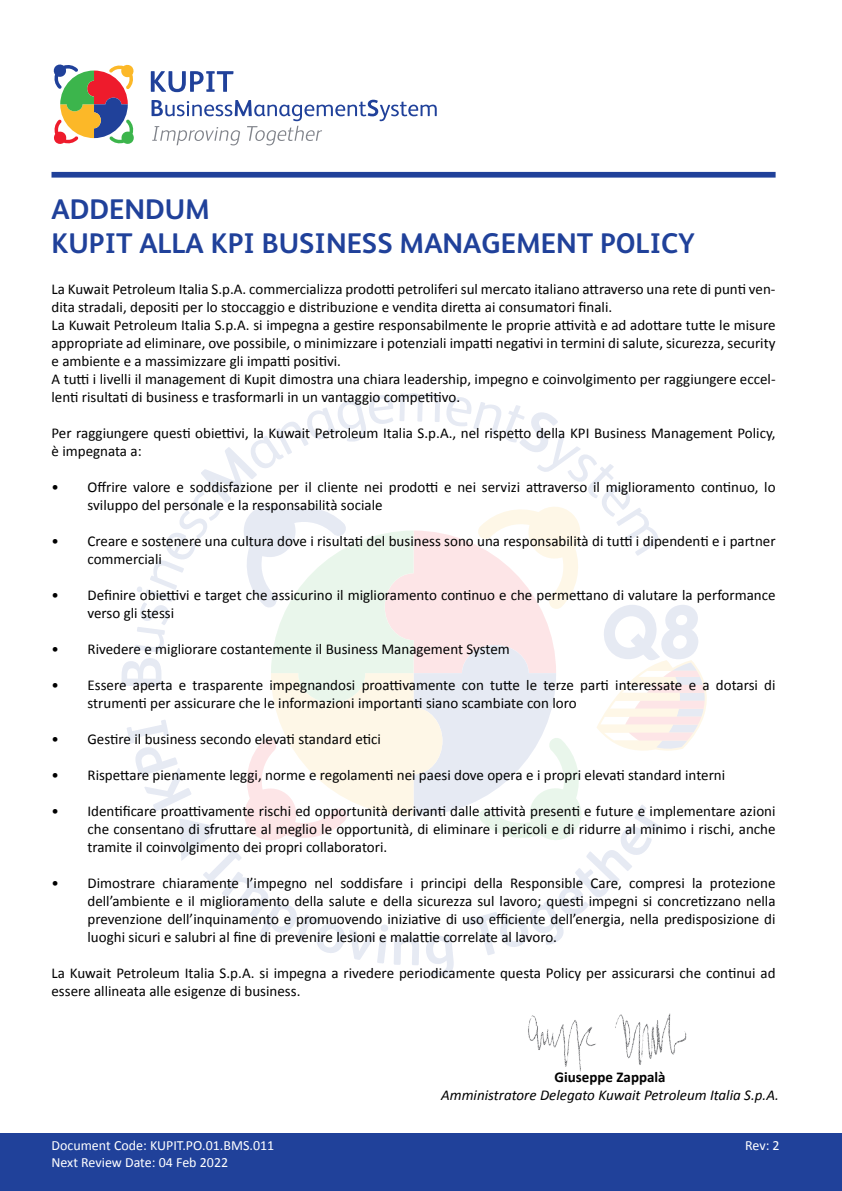
<style>
.page{position:relative;width:842px;height:1191px;background:#fff}
.page>*{position:absolute;margin:0;border:0;box-sizing:border-box;transform-origin:0 0}
.t1{font:700 28.4px/34.1px "FS Albert";color:#20419a}
.t2{font:15px/18px "Calibri";color:#000}
.t3{font:italic 15px "Calibri";color:#000}
.t4{font:700 15px "Calibri";color:#000}
.t5{font:14px "Calibri";color:#fff}
</style>
<div class="page">
<svg style="left:122px;top:393px;width:585px;height:583px"></svg>
<div style="left:0;top:1133px;width:842px;height:58px;background:#20419a"></div>
<svg style="left:53px;top:64px;width:81px;height:80px"></svg>
<svg style="left:152px;top:100px;width:285px;height:45px"></svg>
<div style="left:52px;top:172px;width:724px;height:6px;background:#20419a"></div>
<svg style="left:151px;top:71px;width:83px;height:21px"></svg>
<img style="left:528px;top:1013px;width:159px;height:59px">
<h1 class="t1" style="left:52px;top:191px;width:645px">ADDENDUM<br>KUPIT ALLA KPI BUSINESS MANAGEMENT POLICY</h1>
<p class="t2" style="left:52px;top:280px;width:725px">La Kuwait Petroleum Italia S.p.A. commercializza prodotti petroliferi sul mercato italiano attraverso una rete di punti ven&shy;dita stradali, depositi per lo stoccaggio e distribuzione e vendita diretta ai consumatori finali.<br>La Kuwait Petroleum Italia S.p.A. si impegna a gestire responsabilmente le proprie attività e ad adottare tutte le misure appropriate ad eliminare, ove possibile, o minimizzare i potenziali impatti negativi in termini di salute, sicurezza, security e ambiente e a massimizzare gli impatti positivi.<br>A tutti i livelli il management di Kupit dimostra una chiara leadership, impegno e coinvolgimento per raggiungere eccel&shy;lenti risultati di business e trasformarli in un vantaggio competitivo.</p>
<p class="t2" style="left:52px;top:424px;width:725px">Per raggiungere questi obiettivi, la Kuwait Petroleum Italia S.p.A., nel rispetto della KPI Business Management Policy, è impegnata a:</p>
<p class="t2" style="left:88px;top:478px;width:689px;text-indent:-36px">• Offrire valore e soddisfazione per il cliente nei prodotti e nei servizi attraverso il miglioramento continuo, lo sviluppo del personale e la responsabilità sociale</p>
<p class="t2" style="left:88px;top:532px;width:689px;text-indent:-36px">• Creare e sostenere una cultura dove i risultati del business sono una responsabilità di tutti i dipendenti e i partner commerciali</p>
<p class="t2" style="left:88px;top:586px;width:689px;text-indent:-36px">• Definire obiettivi e target che assicurino il miglioramento continuo e che permettano di valutare la performance verso gli stessi</p>
<p class="t2" style="left:52px;top:640px;width:460px">• Rivedere e migliorare costantemente il Business Management System</p>
<p class="t2" style="left:88px;top:676px;width:689px;text-indent:-36px">• Essere aperta e trasparente impegnandosi proattivamente con tutte le terze parti interessate e a dotarsi di strumenti per assicurare che le informazioni importanti siano scambiate con loro</p>
<p class="t2" style="left:52px;top:730px;width:331px">• Gestire il business secondo elevati standard etici</p>
<p class="t2" style="left:52px;top:766px;width:675px">• Rispettare pienamente leggi, norme e regolamenti nei paesi dove opera e i propri elevati standard interni</p>
<p class="t2" style="left:88px;top:802px;width:689px;text-align:justify;text-indent:-36px">• Identificare proattivamente rischi ed opportunità derivanti dalle attività presenti e future e implementare azioni che consentano di sfruttare al meglio le opportunità, di eliminare i pericoli e di ridurre al minimo i rischi, anche tramite il coinvolgimento dei propri collaboratori.</p>
<p class="t2" style="left:88px;top:874px;width:689px;text-align:justify;text-indent:-36px">• Dimostrare chiaramente l’impegno nel soddisfare i principi della Responsible Care, compresi la protezione dell’ambiente e il miglioramento della salute e della sicurezza sul lavoro; questi impegni si concretizzano nella prevenzione dell’inquinamento e promuovendo iniziative di uso efficiente dell’energia, nella predisposizione di luoghi sicuri e salubri al fine di prevenire lesioni e malattie correlate al lavoro.</p>
<p class="t2" style="left:52px;top:964px;width:725px">La Kuwait Petroleum Italia S.p.A. si impegna a rivedere periodicamente questa Policy per assicurarsi che continui ad essere allineata alle esigenze di business.</p>
<p class="t4" style="left:555px;top:1067px;width:113px">Giuseppe Zappalà</p>
<p class="t3" style="left:441px;top:1084px;width:339px">Amministratore Delegato Kuwait Petroleum Italia S.p.A.</p>
<p class="t5" style="left:52px;top:1136px;width:224px">Document Code: KUPIT.PO.01.BMS.011</p>
<p class="t5" style="left:745px;top:1136px;width:36px">Rev: 2</p>
<p class="t5" style="left:52px;top:1153px;width:178px">Next Review Date: 04 Feb 2022</p>
</div>
